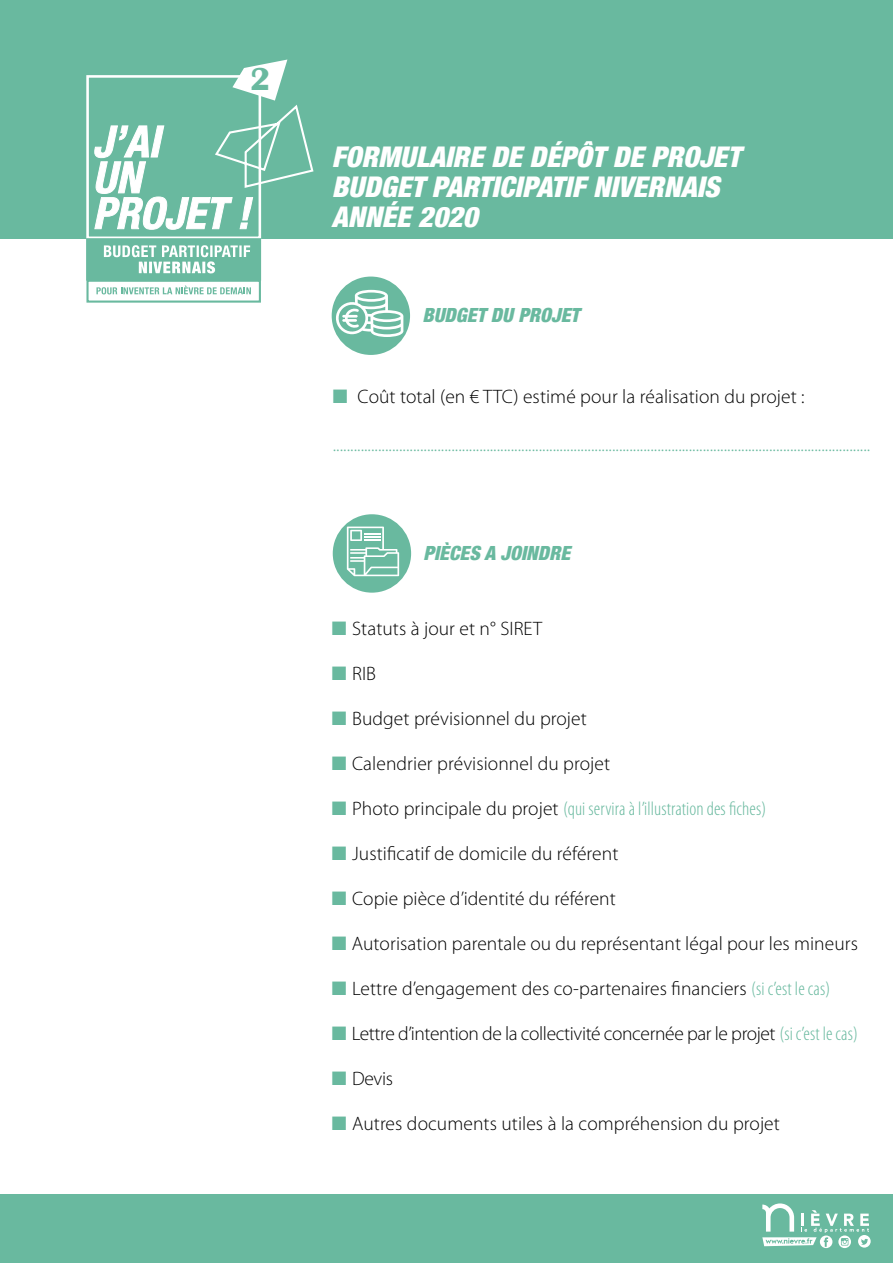
<style>
.page{position:relative;width:893px;height:1263px;background:#fff}
.page>*{position:absolute;margin:0;border:0;box-sizing:border-box;transform-origin:0 0}
.t1{font:700 33.15px "Britannic";color:#69b99f}
.t2{font:italic 900 condensed 28.5px/30px "Helvetica Neue LT";letter-spacing:.005em;color:#fff}
.t3{font:300 19.5px "Myriad Pro";letter-spacing:.005em;color:#000}
.t4{font:300 19.5px "Myriad Pro";color:#69b99f}
.t5{font:300 19.5px "Myriad Pro";letter-spacing:-.02em;color:#000}
.t6{font:300 condensed 19.5px "Myriad Pro";letter-spacing:.005em;color:#69b99f}
.t7{font:italic 900 condensed 19.5px "Helvetica Neue LT";letter-spacing:.005em;color:#69b99f}
.s1{color:#69b99f}
.s2{font-stretch:normal;color:#000}
.s3{font-stretch:condensed;color:#69b99f}
</style>
<div class="page">
<div style="left:0;top:0;width:893px;height:238px;background:#69b99f"></div>
<div style="left:86px;top:75px;width:175px;height:164px;border:3px solid #fff"></div>
<div style="left:86px;top:280px;width:175px;height:23px;border:2px solid #69b99f"></div>
<svg style="left:86px;top:238px;width:175px;height:56px"></svg>
<div style="left:0;top:1195px;width:893px;height:68px;background:#69b99f"></div>
<svg style="left:762px;top:1203px;width:109px;height:45px"></svg>
<div style="left:332px;top:277px;width:78px;height:78px;background:#69b99f;border-radius:50%"></div>
<svg style="left:336px;top:290px;width:67px;height:47px"></svg>
<div style="left:333px;top:514px;width:78px;height:79px;background:#69b99f;border-radius:50%"></div>
<svg style="left:347px;top:527px;width:52px;height:49px"></svg>
<svg style="left:94px;top:60px;width:220px;height:170px"></svg>
<h1 class="t1" style="left:250px;top:60px;width:22px">2</h1>
<h2 class="t2" style="left:332px;top:141px;width:410px">FORMULAIRE DE DÉPÔT DE PROJET<br>BUDGET PARTICIPATIF NIVERNAIS<br>ANNÉE 2020</h2>
<p class="t7" style="left:422px;top:303px;width:159px">BUDGET DU PROJET</p>
<p class="t3" style="left:333px;top:385px;width:473px"><span class="s1">■</span> Coût total (en € TTC) estimé pour la réalisation du projet :</p>
<p class="t4" style="left:333px;top:433px;width:539px">..........................................................................................................................................................</p>
<p class="t7" style="left:423px;top:541px;width:148px">PIÈCES A JOINDRE</p>
<p class="t3" style="left:332px;top:616px;width:212px"><span class="s1">■</span> Statuts à jour et n° SIRET</p>
<p class="t3" style="left:332px;top:661px;width:46px"><span class="s1">■</span> RIB</p>
<p class="t3" style="left:332px;top:706px;width:257px"><span class="s1">■</span> Budget prévisionnel du projet</p>
<p class="t3" style="left:332px;top:751px;width:280px"><span class="s1">■</span> Calendrier prévisionnel du projet</p>
<p class="t6" style="left:332px;top:797px;width:436px">■ <span class="s2">Photo principale du projet</span> (qui servira à l’illustration des fiches)</p>
<p class="t3" style="left:332px;top:841px;width:288px"><span class="s1">■</span> Justificatif de domicile du référent</p>
<p class="t3" style="left:332px;top:886px;width:286px"><span class="s1">■</span> Copie pièce d’identité du référent</p>
<p class="t3" style="left:332px;top:931px;width:528px"><span class="s1">■</span> Autorisation parentale ou du représentant légal pour les mineurs</p>
<p class="t3" style="left:332px;top:976px;width:500px"><span class="s1">■</span> Lettre d’engagement des co-partenaires financiers <span class="s3">(si c’est le cas)</span></p>
<p class="t5" style="left:332px;top:1021px;width:528px"><span class="s1">■</span> Lettre d’intention de la collectivité concernée par le projet <span class="s3">(si c’est le cas)</span></p>
<p class="t3" style="left:332px;top:1066px;width:63px"><span class="s1">■</span> Devis</p>
<p class="t3" style="left:332px;top:1111px;width:450px"><span class="s1">■</span> Autres documents utiles à la compréhension du projet</p>
</div>
